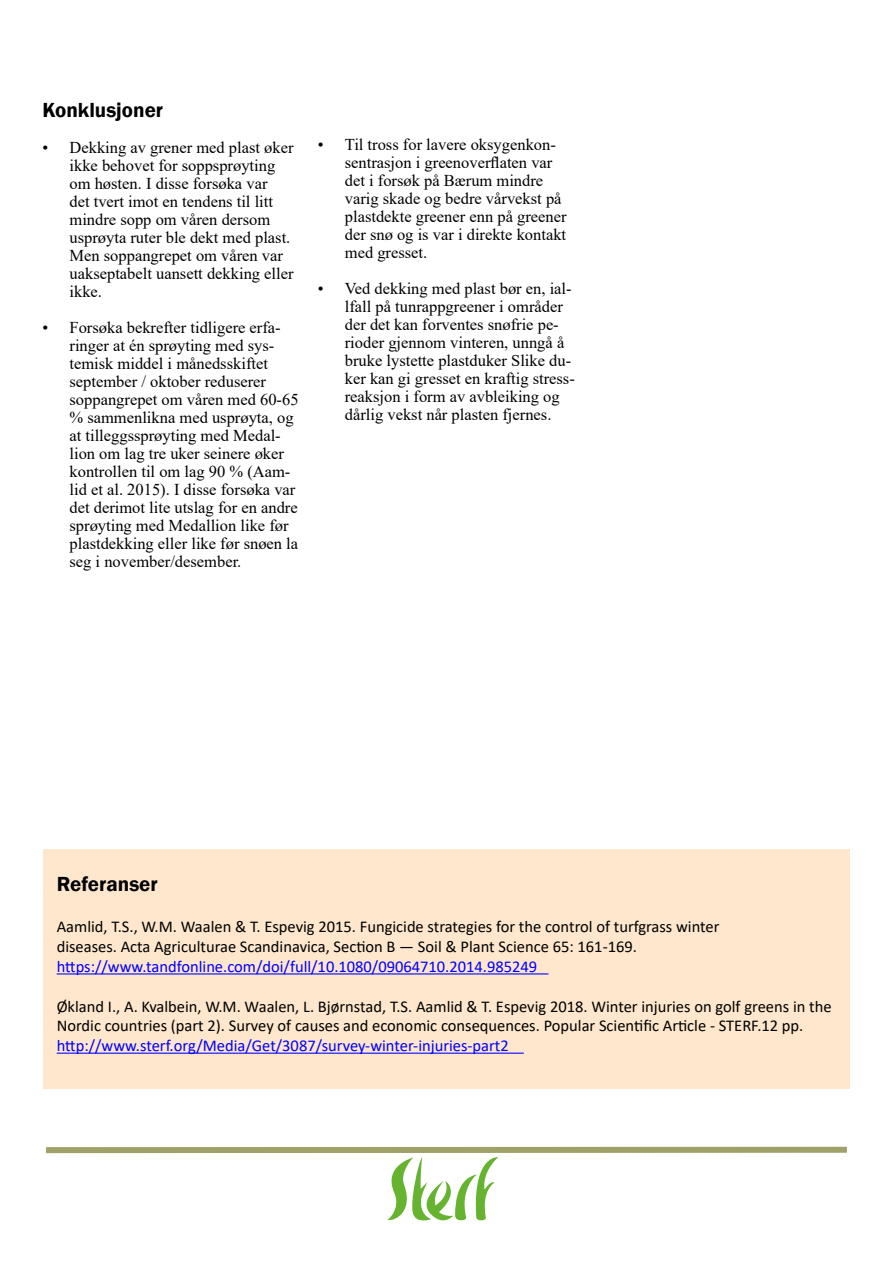
<style>
.page{position:relative;width:893px;height:1263px;background:#fff}
.page>*{position:absolute;margin:0;border:0;box-sizing:border-box;transform-origin:0 0}
.t1{font:600 21px "Franklin Gothic";color:#000}
.t2{font:16.5px/18px "Times New Roman";color:#000}
.t3{font:16.5px/19.8px "Calibri";color:#000}
.t4{font:16.5px "Calibri";color:#00f}
</style>
<div class="page">
<div style="left:43px;top:849px;width:807px;height:240px;background:#fee7cc"></div>
<div style="left:46px;top:1147px;width:801px;height:6px;background:#a0a168"></div>
<svg style="left:387px;top:1157px;width:111px;height:63px"></svg>
<hr style="left:57px;top:973px;width:491px;height:1px;background:#00f">
<hr style="left:57px;top:1052px;width:467px;height:2px;background:#00f">
<p class="t1" style="left:43px;top:97px;width:122px">Konklusjoner</p>
<p class="t2" style="left:70px;top:138px;width:226px;text-indent:-27px">• Dekking av grener med plast øker ikke behovet for soppsprøyting om høsten. I disse forsøka var<br>det tvert imot en tendens til litt mindre sopp om våren dersom usprøyta ruter ble dekt med plast.<br>Men soppangrepet om våren var uakseptabelt uansett dekking eller ikke.</p>
<p class="t2" style="left:70px;top:318px;width:231px;text-indent:-27px">• Forsøka bekrefter tidligere erfa&shy;ringer at én sprøyting med sys&shy;temisk middel i månedsskiftet september / oktober reduserer soppangrepet om våren med 60-65 % sammenlikna med usprøyta, og at tilleggssprøyting med Medal&shy;lion om lag tre uker seinere øker kontrollen til om lag 90 % (Aam&shy;lid et al. 2015). I disse forsøka var det derimot lite utslag for en andre sprøyting med Medallion like før plastdekking eller like før snøen la seg i november/desember.</p>
<p class="t2" style="left:345px;top:135px;width:223px;text-indent:-27px">• Til tross for lavere oksygenkon&shy;sentrasjon i greenoverflaten var det i forsøk på Bærum mindre varig skade og bedre vårvekst på plastdekte greener enn på greener der snø og is var i direkte kontakt med gresset.</p>
<p class="t2" style="left:345px;top:279px;width:232px;text-indent:-27px">• Ved dekking med plast bør en, ial&shy;lfall på tunrappgreener i områder der det kan forventes snøfrie pe&shy;rioder gjennom vinteren, unngå å bruke lystette plastduker Slike du&shy;ker kan gi gresset en kraftig stress&shy;reaksjon i form av avbleiking og dårlig vekst når plasten fjernes.</p>
<p class="t1" style="left:57px;top:871px;width:103px">Referanser</p>
<p class="t3" style="left:57px;top:917px;width:664px">Aamlid, T.S., W.M. Waalen &amp; T. Espevig 2015. Fungicide strategies for the control of turfgrass winter diseases. Acta Agriculturae Scandinavica, Section B — Soil &amp; Plant Science 65: 161-169.</p>
<p class="t4" style="left:57px;top:955px;width:482px">https://www.tandfonline.com/doi/full/10.1080/09064710.2014.985249</p>
<p class="t3" style="left:57px;top:996px;width:776px">Økland I., A. Kvalbein, W.M. Waalen, L. Bjørnstad, T.S. Aamlid &amp; T. Espevig 2018. Winter injuries on golf greens in the<br>Nordic countries (part 2). Survey of causes and economic consequences. Popular Scientific Article - STERF.12 pp.</p>
<p class="t4" style="left:57px;top:1034px;width:454px">http://www.sterf.org/Media/Get/3087/survey-winter-injuries-part2</p>
</div>
